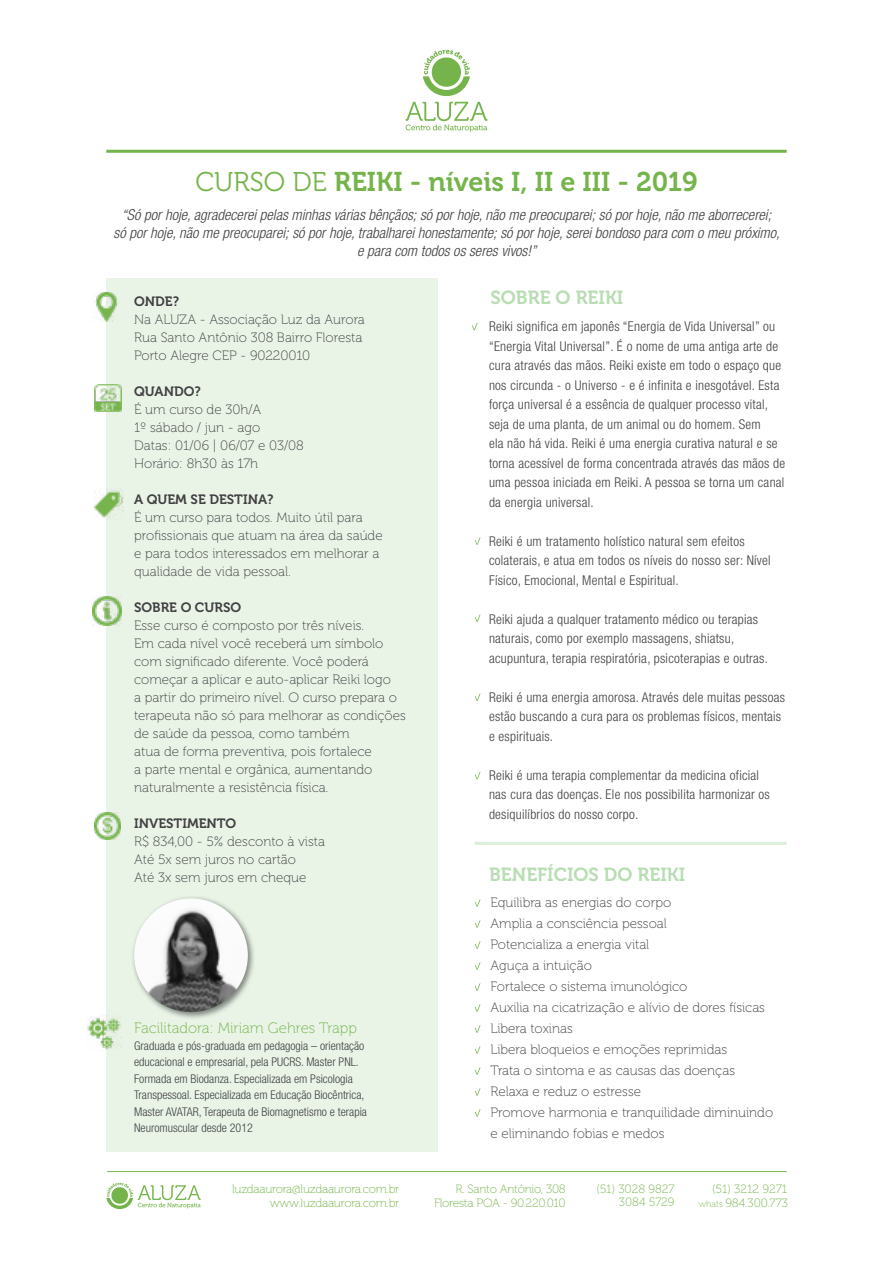
<style>
.page{position:relative;width:893px;height:1263px;background:#fff}
.page>*{position:absolute;margin:0;border:0;box-sizing:border-box;transform-origin:0 0}
.t1{font:27px "Museo 700";color:#75b44a}
.t2{font:18.9px "Museo 700";color:#b8ddb3}
.t3{font:italic 300 condensed 15px/18px "Helvetica Neue LT Std";color:#414042;text-align:center}
.t4{font:15px "Museo 100";color:#74b44a}
.t5{font:13.5px/18px "Museo 100";color:#414042}
.t6{font:300 condensed 13.5px/19.5px "Helvetica Neue LT Std";letter-spacing:.02em;color:#414042}
.t7{font:13.5px "Museo 700";color:#414042}
.t8{font:300 condensed 12px/16.5px "Helvetica Neue LT Std";color:#414042}
.t9{font:12px/13.5px "Museo 100";letter-spacing:-.02em;color:#75b44a;text-align:right}
.t10{font:12px/14px "Museo 100";color:#75b44a;text-align:right}
.s1{font-family:"Museo 300"}
.s2{font-size:9px}
</style>
<div class="page">
<div style="left:106px;top:279px;width:332px;height:873px;background:#e9f4e7"></div>
<svg style="left:406px;top:102px;width:81px;height:30px"></svg>
<svg style="left:423px;top:50px;width:47px;height:46px"></svg>
<hr style="left:106px;top:150px;width:681px;height:3px;background:#75b44a">
<hr style="left:475px;top:842px;width:312px;height:3px;background:#b8ddb3">
<img style="left:94px;top:812px;width:27px;height:27px">
<img style="left:95px;top:292px;width:23px;height:29px">
<img style="left:94px;top:384px;width:27px;height:28px">
<img style="left:94px;top:490px;width:29px;height:28px">
<img style="left:93px;top:597px;width:28px;height:28px">
<img style="left:87px;top:1015px;width:35px;height:35px">
<hr style="left:107px;top:1171px;width:680px;height:1px;background:#75b44a">
<svg style="left:106px;top:1183px;width:95px;height:26px"></svg>
<div style="left:132px;top:896px;width:124px;height:124px;background:#000;opacity:.46"></div>
<img style="left:134px;top:898px;width:114px;height:114px;border-radius:57px">
<svg style="left:475px;top:899px;width:5px;height:8px"></svg>
<svg style="left:472px;top:323px;width:6px;height:7px"></svg>
<svg style="left:475px;top:983px;width:5px;height:8px"></svg>
<svg style="left:475px;top:1046px;width:5px;height:8px"></svg>
<svg style="left:475px;top:920px;width:5px;height:8px"></svg>
<svg style="left:475px;top:537px;width:5px;height:8px"></svg>
<svg style="left:475px;top:1004px;width:5px;height:8px"></svg>
<svg style="left:475px;top:1067px;width:5px;height:8px"></svg>
<svg style="left:475px;top:1088px;width:5px;height:8px"></svg>
<svg style="left:475px;top:1109px;width:5px;height:8px"></svg>
<svg style="left:475px;top:941px;width:5px;height:8px"></svg>
<svg style="left:475px;top:962px;width:5px;height:8px"></svg>
<svg style="left:475px;top:614px;width:5px;height:8px"></svg>
<svg style="left:475px;top:694px;width:5px;height:7px"></svg>
<svg style="left:475px;top:772px;width:5px;height:7px"></svg>
<svg style="left:475px;top:1025px;width:5px;height:8px"></svg>
<h1 class="t1" style="left:195px;top:166px;width:504px"><span class="s1">CURSO DE</span> REIKI - níveis I, II e III - 2019</h1>
<p class="t3" style="left:114px;top:206px;width:668px">“Só por hoje, agradecerei pelas minhas várias bênçãos; só por hoje, não me preocuparei; só por hoje, não me aborrecerei;<br>só por hoje, não me preocuparei; só por hoje, trabalharei honestamente; só por hoje, serei bondoso para com o meu próximo, e para com todos os seres vivos!”</p>
<p class="t7" style="left:134px;top:294px;width:46px">ONDE?</p>
<p class="t5" style="left:134px;top:311px;width:232px">Na ALUZA - Associação Luz da Aurora<br>Rua Santo Antônio 308 Bairro Floresta<br>Porto Alegre CEP - 90220010</p>
<p class="t7" style="left:134px;top:384px;width:68px">QUANDO?</p>
<p class="t5" style="left:134px;top:401px;width:171px">É um curso de 30h/A<br>1º sábado / jun - ago<br>Datas: 01/06 | 06/07 e 03/08<br>Horário: 8h30 às 17h</p>
<p class="t7" style="left:134px;top:492px;width:141px">A QUEM SE DESTINA?</p>
<p class="t5" style="left:134px;top:509px;width:250px">É um curso para todos. Muito útil para profissionais que atuam na área da saúde e para todos interessados em melhorar a qualidade de vida pessoal.</p>
<p class="t7" style="left:134px;top:600px;width:109px">SOBRE O CURSO</p>
<p class="t5" style="left:134px;top:617px;width:273px">Esse curso é composto por três níveis.<br>Em cada nível você receberá um símbolo com significado diferente. Você poderá começar a aplicar e auto-aplicar Reiki logo<br>a partir do primeiro nível. O curso prepara o terapeuta não só para melhorar as condições de saúde da pessoa, como também<br>atua de forma preventiva, pois fortalece<br>a parte mental e orgânica, aumentando naturalmente a resistência física.</p>
<p class="t7" style="left:134px;top:816px;width:104px">INVESTIMENTO</p>
<p class="t5" style="left:134px;top:833px;width:192px">R$ 834,00 - 5% desconto à vista<br>Até 5x sem juros no cartão<br>Até 3x sem juros em cheque</p>
<p class="t4" style="left:134px;top:1020px;width:224px">Facilitadora: Miriam Gehres Trapp</p>
<p class="t8" style="left:134px;top:1037px;width:234px">Graduada e pós-graduada em pedagogia – orientação educacional e empresarial, pela PUCRS. Master PNL.<br>Formada em Biodanza. Especializada em Psicologia Transpessoal. Especializada em Educação Biocêntrica, Master AVATAR, Terapeuta de Biomagnetismo e terapia Neuromuscular desde 2012</p>
<h2 class="t2" style="left:490px;top:287px;width:134px">SOBRE O REIKI</h2>
<p class="t6" style="left:489px;top:317px;width:298px">Reiki significa em japonês “Energia de Vida Universal” ou “Energia Vital Universal”. É o nome de uma antiga arte de cura através das mãos. Reiki existe em todo o espaço que nos circunda - o Universo - e é infinita e inesgotável. Esta força universal é a essência de qualquer processo vital, seja de uma planta, de um animal ou do homem. Sem<br>ela não há vida. Reiki é uma energia curativa natural e se torna acessível de forma concentrada através das mãos de uma pessoa iniciada em Reiki. A pessoa se torna um canal da energia universal.</p>
<p class="t6" style="left:489px;top:531px;width:283px">Reiki é um tratamento holístico natural sem efeitos colaterais, e atua em todos os níveis do nosso ser: Nível<br>Físico, Emocional, Mental e Espiritual.</p>
<p class="t6" style="left:489px;top:609px;width:280px">Reiki ajuda a qualquer tratamento médico ou terapias naturais, como por exemplo massagens, shiatsu, acupuntura, terapia respiratória, psicoterapias e outras.</p>
<p class="t6" style="left:489px;top:687px;width:297px">Reiki é uma energia amorosa. Através dele muitas pessoas estão buscando a cura para os problemas físicos, mentais e espirituais.</p>
<p class="t6" style="left:489px;top:765px;width:282px">Reiki é uma terapia complementar da medicina oficial nas cura das doenças. Ele nos possibilita harmonizar os desiquilíbrios do nosso corpo.</p>
<h2 class="t2" style="left:489px;top:863px;width:198px">BENEFÍCIOS DO REIKI</h2>
<p class="t5" style="left:490px;top:892px;width:284px;line-height:21px">Equilibra as energias do corpo<br>Amplia a consciência pessoal<br>Potencializa a energia vital<br>Aguça a intuição<br>Fortalece o sistema imunológico<br>Auxilia na cicatrização e alívio de dores físicas<br>Libera toxinas<br>Libera bloqueios e emoções reprimidas<br>Trata o sintoma e as causas das doenças<br>Relaxa e reduz o estresse<br>Promove harmonia e tranquilidade diminuindo e eliminando fobias e medos</p>
<p class="t9" style="left:232px;top:1183px;width:169px">luzdaaurora@luzdaaurora.com.br www.luzdaaurora.com.br</p>
<p class="t9" style="left:596px;top:1182px;width:80px">(51) 3028 9827<br>3084 5729</p>
<p class="t10" style="left:699px;top:1182px;width:91px">(51) 3212 9271 <span class="s2">whats</span> 984.300.773</p>
<p class="t9" style="left:434px;top:1183px;width:133px">R. Santo Antônio, 308<br>Floresta POA - 90.220.010</p>
</div>
